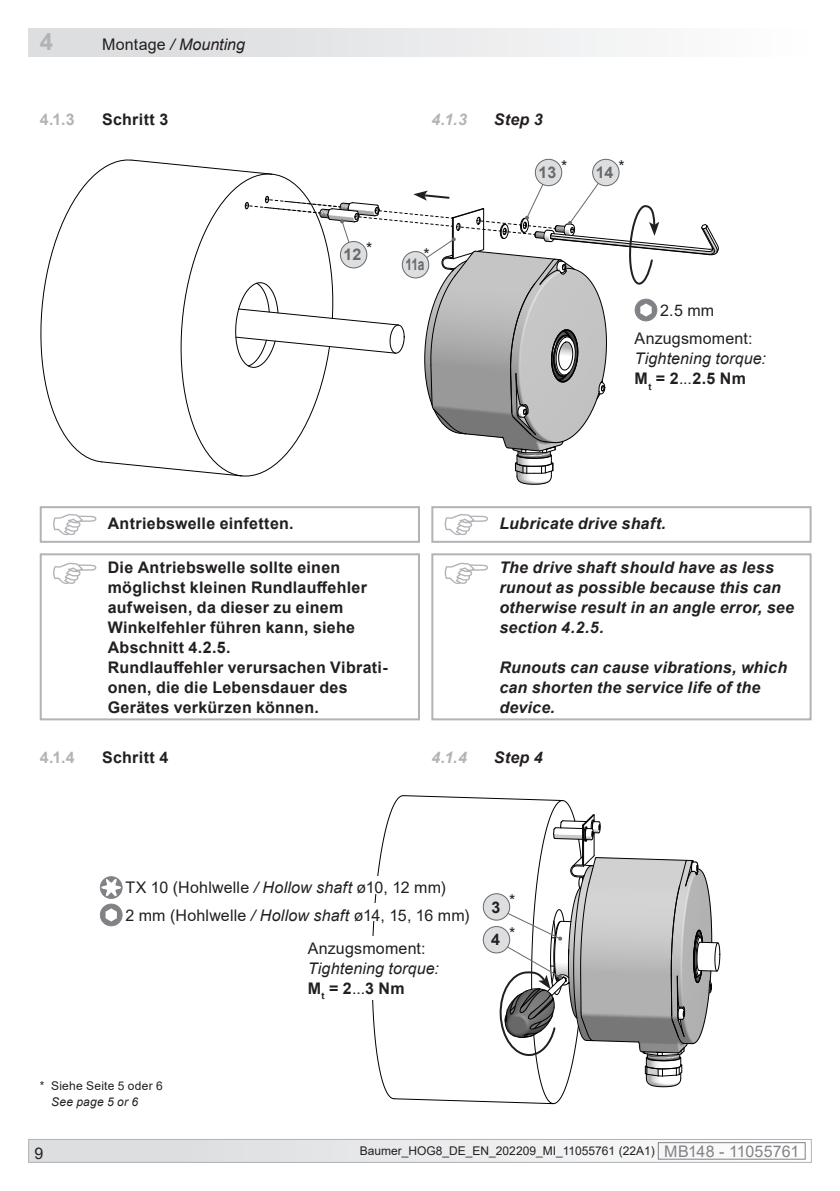
<style>
.page{position:relative;width:840px;height:1191px;background:#fff}
.page>*{position:absolute;margin:0;border:0;box-sizing:border-box;transform-origin:0 0}
.t1{font:700 24px "Arial";color:#b2b3b7}
.Achtung_DE{font:700 16px/20px "Arial";letter-spacing:.015em;color:#231f20}
.Achtung_EN{font:italic 700 16px/20px "Arial";letter-spacing:.015em;color:#231f20}
.DE_links{font:16px "Arial";letter-spacing:.01em;color:#231f20}
.EN_links{font:italic 16px "Arial";letter-spacing:.01em;color:#231f20}
.DE_links-2{font:700 16px "Arial";color:#231f20}
.Kapitel_1-1-1_DE{font:700 16px "Arial";letter-spacing:.02em;color:#231f20}
.Kapitel_1-1-1_DE-2{font:700 16px "Arial";color:#b2b3b7}
.Kapitel_1-1-1_EN{font:italic 700 16px "Arial";color:#b2b3b7}
.Kapitel_1-1-1_EN-2{font:italic 700 16px "Arial";letter-spacing:.02em;color:#231f20}
.Bezugszahl_Option{font:700 16px "Arial";color:#67696b}
.Bezugszahl_Option_mi{font:700 16px "Arial";color:#67696b;scale:.75 1}
.Bezugszahl_Inhalt{font:700 16px "Arial";color:#231f20}
.t2{font:12px "Arial";color:#231f20}
.t3{font:12px/16px "Arial";letter-spacing:.02em;color:#231f20}
.s1{font-style:normal}
.s2{font-weight:400}
.s3{font-style:italic}
.s4{font-size:16px;color:#808285}
</style>
<div class="page">
<div style="left:28px;top:28px;width:783px;height:29px;background:linear-gradient(to right,#d8d9db,#fdfdfd)"></div>
<div style="left:29px;top:1139px;width:781px;height:23px;background:linear-gradient(to right,#dbdcdf,#f5f5f5)"></div>
<div style="left:657px;top:1142px;width:148px;height:17px;border:1px solid #808285"></div>
<div style="left:28px;top:1139px;width:783px;height:23px;border:1px solid #b2b3b7"></div>
<svg style="left:53px;top:514px;width:43px;height:21px"></svg>
<div style="left:40px;top:506px;width:380px;height:37px;border:2px solid #b2b3b7"></div>
<svg style="left:444px;top:514px;width:43px;height:21px"></svg>
<div style="left:431px;top:506px;width:380px;height:37px;border:2px solid #b2b3b7"></div>
<svg style="left:53px;top:562px;width:43px;height:22px"></svg>
<div style="left:40px;top:553px;width:380px;height:167px;border:2px solid #b2b3b7"></div>
<svg style="left:444px;top:562px;width:43px;height:22px"></svg>
<div style="left:431px;top:553px;width:380px;height:167px;border:2px solid #b2b3b7"></div>
<div style="left:534px;top:159px;width:28px;height:27px;border:1px solid #67696b;border-radius:50%"></div>
<div style="left:591px;top:159px;width:28px;height:27px;border:1px solid #67696b;border-radius:50%"></div>
<svg style="left:372px;top:795px;width:347px;height:309px"></svg>
<div style="left:307px;top:936px;width:132px;height:63px;background:#fff"></div>
<svg style="left:41px;top:160px;width:677px;height:324px"></svg>
<div style="left:100px;top:876px;width:345px;height:17px;background:#fff"></div>
<div style="left:100px;top:903px;width:369px;height:17px;background:#fff"></div>
<svg style="left:100px;top:876px;width:22px;height:50px"></svg>
<h1 class="t1" style="left:40px;top:24px;width:15px">4</h1>
<p class="EN_links" style="left:102px;top:34px;width:144px"><span class="s1">Montage</span> / Mounting</p>
<p class="Kapitel_1-1-1_DE-2" style="left:40px;top:108px;width:36px">4.1.3</p>
<p class="Kapitel_1-1-1_DE" style="left:102px;top:108px;width:68px">Schritt 3</p>
<p class="DE_links" style="left:366px;top:237px;width:8px">*</p>
<p class="Bezugszahl_Option" style="left:343px;top:243px;width:19px">12</p>
<p class="Kapitel_1-1-1_EN" style="left:431px;top:109px;width:37px">4.1.3</p>
<p class="Kapitel_1-1-1_EN-2" style="left:493px;top:109px;width:50px">Step 3</p>
<p class="DE_links" style="left:560px;top:155px;width:8px">*</p>
<p class="DE_links" style="left:618px;top:155px;width:8px">*</p>
<p class="Bezugszahl_Option" style="left:538px;top:161px;width:19px">13</p>
<p class="Bezugszahl_Option" style="left:595px;top:161px;width:19px">14</p>
<p class="DE_links" style="left:423px;top:244px;width:8px">*</p>
<p class="Bezugszahl_Option_mi" style="left:405px;top:253px;width:27px">11a</p>
<p class="DE_links" style="left:659px;top:299px;width:56px">2.5 mm</p>
<p class="DE_links" style="left:634px;top:327px;width:119px">Anzugsmoment:</p>
<p class="EN_links" style="left:634px;top:348px;width:133px">Tightening torque:</p>
<p class="DE_links-2" style="left:634px;top:367px;width:113px">M<sub>t</sub> = 2<span class="s2">...</span>2.5 Nm</p>
<p class="Achtung_DE" style="left:108px;top:514px;width:187px">Antriebswelle einfetten.</p>
<p class="Achtung_EN" style="left:499px;top:514px;width:168px">Lubricate drive shaft.</p>
<p class="Achtung_DE" style="left:108px;top:557px;width:281px">Die Antriebswelle sollte einen möglichst kleinen Rundlauffehler aufweisen, da dieser zu einem<br>Winkelfehler führen kann, siehe<br>Abschnitt 4.2.5.<br>Rundlauffehler verursachen Vibrati&shy;onen, die die Lebensdauer des<br>Gerätes verkürzen können.</p>
<p class="Achtung_EN" style="left:499px;top:557px;width:296px">The drive shaft should have as less runout as possible because this can otherwise result in an angle error, see section 4.2.5.</p>
<p class="Achtung_EN" style="left:499px;top:657px;width:289px">Runouts can cause vibrations, which can shorten the service life of the device.</p>
<p class="Kapitel_1-1-1_DE-2" style="left:40px;top:746px;width:37px">4.1.4</p>
<p class="Kapitel_1-1-1_DE" style="left:102px;top:746px;width:68px">Schritt 4</p>
<p class="Kapitel_1-1-1_EN" style="left:431px;top:747px;width:37px">4.1.4</p>
<p class="Kapitel_1-1-1_EN-2" style="left:493px;top:747px;width:50px">Step 4</p>
<p class="DE_links" style="left:125px;top:876px;width:321px">TX 10 (Hohlwelle <span class="s3">/ Hollow shaft</span> ø10, 12 mm)</p>
<p class="DE_links" style="left:125px;top:904px;width:345px">2 mm (Hohlwelle <span class="s3">/ Hollow shaft</span> ø14, 15, 16 mm)</p>
<p class="DE_links" style="left:307px;top:937px;width:119px">Anzugsmoment:</p>
<p class="EN_links" style="left:307px;top:958px;width:133px">Tightening torque:</p>
<p class="DE_links-2" style="left:307px;top:977px;width:98px">M<sub>t</sub> = 2<span class="s2">...</span>3 Nm</p>
<p class="Bezugszahl_Inhalt" style="left:491px;top:895px;width:10px">3</p>
<p class="Bezugszahl_Inhalt" style="left:491px;top:928px;width:10px">4</p>
<p class="DE_links" style="left:508px;top:889px;width:8px">*</p>
<p class="DE_links" style="left:508px;top:922px;width:8px">*</p>
<p class="t3" style="left:51px;top:1077px;width:113px;text-indent:-11px">* Siehe Seite 5 oder 6<br><span class="s3">See page 5 or 6</span></p>
<p class="DE_links" style="left:35px;top:1142px;width:10px">9</p>
<p class="t2" style="left:359px;top:1143px;width:441px">Baumer_HOG8_DE_EN_202209_MI_11055761 (22A1) <span class="s4">MB148 - 11055761</span></p>
</div>
